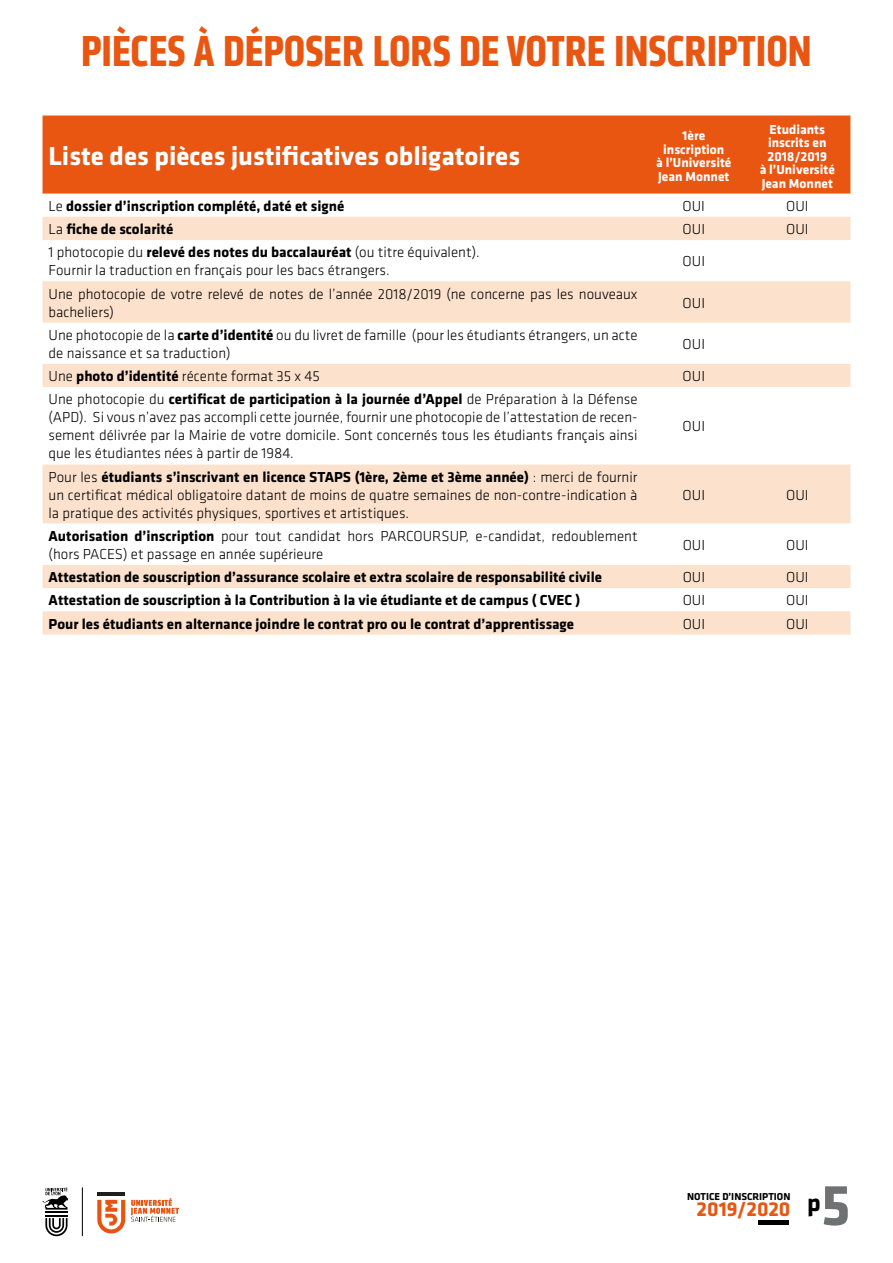
<style>
.page{position:relative;width:893px;height:1263px;background:#fff}
.page>*{position:absolute;margin:0;border:0;box-sizing:border-box;transform-origin:0 0}
.t1{font:700 59.85px "Klavika";color:#707172}
.t2{font:700 condensed 45px "Klavika";color:#e85612}
.t3{font:700 27px "Klavika";color:#fff}
.t4{font:700 20.85px "Klavika";color:#e85612}
.t5{font:300 15px/18px "Klavika";color:#000}
.t6{font:700 15px "Klavika";color:#000}
.t7{font:700 13.5px/13.5px "Klavika";color:#fff;text-align:center}
.t8{font:700 10.5px "Klavika";color:#000}
.s1{font-weight:300}
.s2{font-weight:700}
</style>
<div class="page">
<div style="left:43px;top:116px;width:807px;height:78px;background:#e85612"></div>
<svg style="left:43px;top:217px;width:807px;height:418px;fill:#fce1cd"></svg>
<svg style="left:43px;top:387px;width:807px;height:178px"></svg>
<hr style="left:758px;top:1220px;width:31px;height:4px;background:#000">
<svg style="left:45px;top:1215px;width:23px;height:21px"></svg>
<hr style="left:45px;top:1211px;width:23px;height:2px;background:#000">
<svg style="left:43px;top:1187px;width:25px;height:22px"></svg>
<hr style="left:82px;top:1187px;width:1px;height:49px;background:#000">
<hr style="left:97px;top:1192px;width:28px;height:4px;background:#1e1e1c">
<svg style="left:97px;top:1200px;width:28px;height:33px"></svg>
<svg style="left:131px;top:1198px;width:48px;height:24px"></svg>
<h2 class="t2" style="left:81px;top:22px;width:732px">PIÈCES À DÉPOSER LORS DE VOTRE INSCRIPTION</h2>
<h3 class="t3" style="left:49px;top:142px;width:473px">Liste des pièces justificatives obligatoires</h3>
<p class="t7" style="left:656px;top:129px;width:77px">1ère inscription<br>à l’Université<br>Jean Monnet</p>
<p class="t7" style="left:760px;top:122px;width:77px">Etudiants inscrits en<br>2018/2019<br>à l’Université<br>Jean Monnet</p>
<p class="t6" style="left:49px;top:198px;width:297px"><span class="s1">Le</span> dossier d’inscription complété, daté et signé</p>
<p class="t5" style="left:683px;top:197px;width:24px">OUI</p>
<p class="t5" style="left:786px;top:197px;width:24px">OUI</p>
<p class="t6" style="left:49px;top:221px;width:126px"><span class="s1">La</span> fiche de scolarité</p>
<p class="t5" style="left:683px;top:220px;width:24px">OUI</p>
<p class="t5" style="left:786px;top:220px;width:24px">OUI</p>
<p class="t5" style="left:49px;top:244px;width:433px">1 photocopie du <span class="s2">relevé des notes du baccalauréat</span> (ou titre équivalent).<br>Fournir la traduction en français pour les bacs étrangers.</p>
<p class="t5" style="left:683px;top:253px;width:24px">OUI</p>
<p class="t5" style="left:49px;top:285px;width:590px">Une photocopie de votre relevé de notes de l’année 2018/2019 (ne concerne pas les nouveaux bacheliers)</p>
<p class="t5" style="left:683px;top:294px;width:24px">OUI</p>
<p class="t5" style="left:49px;top:326px;width:591px">Une photocopie de la <span class="s2">carte d’identité</span> ou du livret de famille (pour les étudiants étrangers, un acte de naissance et sa traduction)</p>
<p class="t5" style="left:683px;top:335px;width:24px">OUI</p>
<p class="t5" style="left:49px;top:367px;width:273px">Une <span class="s2">photo d’identité</span> récente format 35 x 45</p>
<p class="t5" style="left:683px;top:367px;width:24px">OUI</p>
<p class="t5" style="left:49px;top:391px;width:591px;text-align:justify">Une photocopie du <span class="s2">certificat de participation à la journée d’Appel</span> de Préparation à la Défense (APD). Si vous n’avez pas accompli cette journée, fournir une photocopie de l’attestation de recen&shy;sement délivrée par la Mairie de votre domicile. Sont concernés tous les étudiants français ainsi que les étudiantes nées à partir de 1984.</p>
<p class="t5" style="left:683px;top:418px;width:24px">OUI</p>
<p class="t5" style="left:49px;top:468px;width:590px;text-align:justify">Pour les <span class="s2">étudiants s’inscrivant en licence STAPS (1ère, 2ème et 3ème année)</span> : merci de fournir un certificat médical obligatoire datant de moins de quatre semaines de non-contre-indication à la pratique des activités physiques, sportives et artistiques.</p>
<p class="t5" style="left:683px;top:486px;width:24px">OUI</p>
<p class="t5" style="left:786px;top:486px;width:24px">OUI</p>
<p class="t5" style="left:49px;top:527px;width:590px"><span class="s2">Autorisation d’inscription</span> pour tout candidat hors PARCOURSUP, e-candidat, redoublement (hors PACES) et passage en année supérieure</p>
<p class="t5" style="left:683px;top:536px;width:24px">OUI</p>
<p class="t5" style="left:786px;top:536px;width:24px">OUI</p>
<p class="t6" style="left:49px;top:569px;width:555px">Attestation de souscription d’assurance scolaire et extra scolaire de responsabilité civile</p>
<p class="t5" style="left:683px;top:568px;width:24px">OUI</p>
<p class="t5" style="left:786px;top:568px;width:24px">OUI</p>
<p class="t6" style="left:49px;top:592px;width:533px">Attestation de souscription à la Contribution à la vie étudiante et de campus ( CVEC )</p>
<p class="t5" style="left:683px;top:592px;width:24px">OUI</p>
<p class="t5" style="left:786px;top:592px;width:24px">OUI</p>
<p class="t6" style="left:49px;top:615px;width:527px">Pour les étudiants en alternance joindre le contrat pro ou le contrat d’apprentissage</p>
<p class="t5" style="left:683px;top:615px;width:24px">OUI</p>
<p class="t5" style="left:786px;top:615px;width:24px">OUI</p>
<p class="t8" style="left:687px;top:1191px;width:105px">NOTICE D’INSCRIPTION</p>
<h3 class="t4" style="left:697px;top:1197px;width:125px">2019/2020 <sup>p</sup></h3>
<h1 class="t1" style="left:821px;top:1172px;width:31px">5</h1>
</div>
